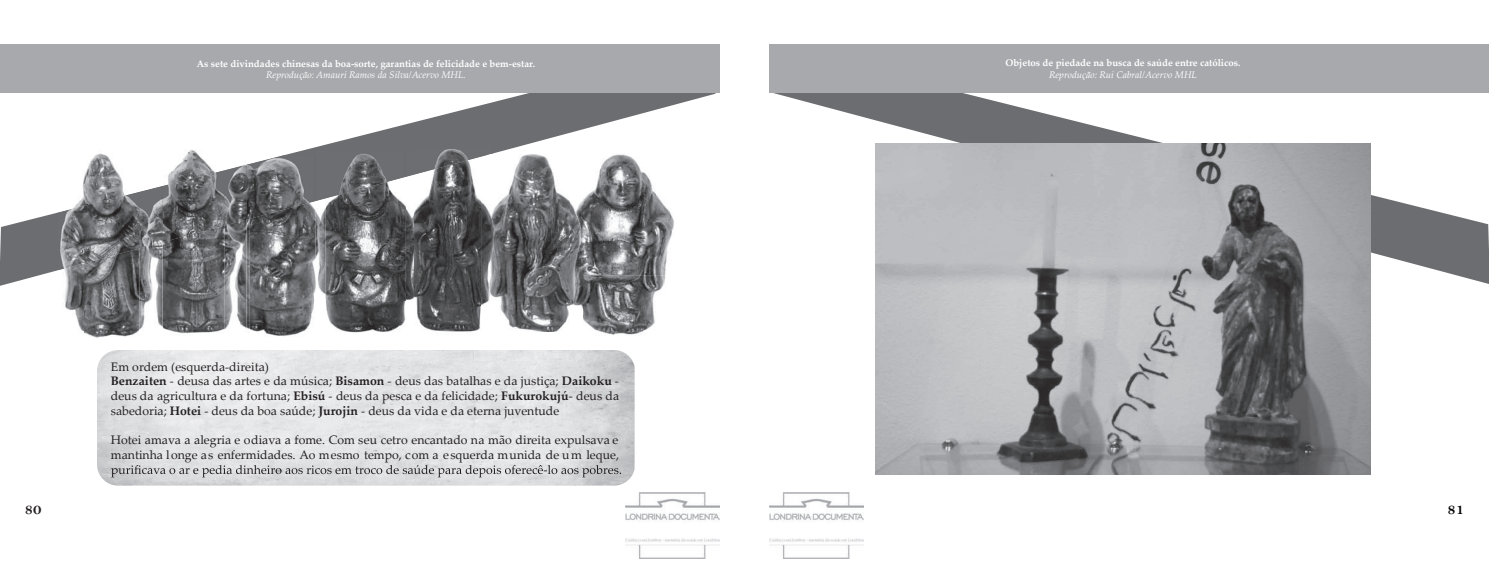
<style>
.page{position:relative;width:1489px;height:571px;background:#fff}
.page>*{position:absolute;margin:0;border:0;box-sizing:border-box;transform-origin:0 0}
.t1{font:15.75px "Bell MT Bold";color:#231f20}
.t2{font:15.75px "Bell MT Bold";color:#040503}
.t3{font:12.34px/14.8px "Palatino Linotype";color:#231f20}
.t4{font:700 9.62px "Palatino Linotype";color:#fff}
.t5{font:italic 9.62px "Palatino Linotype";color:#fff}
.s1{font-weight:700}
</style>
<div class="page">
<svg style="left:773px;top:93px;width:715px;height:191px"></svg>
<div style="left:769px;top:45px;width:719px;height:48px;background:#a8a9ad"></div>
<img style="left:769px;top:492px;width:94px;height:66px">
<img style="left:625px;top:492px;width:94px;height:66px">
<svg style="left:0;top:93px;width:716px;height:193px"></svg>
<div style="left:0;top:45px;width:719px;height:48px;background:#a8a9ad"></div>
<img style="left:875px;top:144px;width:495px;height:330px">
<img style="left:58px;top:149px;width:81px;height:43px">
<img style="left:84px;top:270px;width:55px;height:68px">
<img style="left:58px;top:270px;width:26px;height:62px">
<img style="left:58px;top:192px;width:81px;height:78px">
<img style="left:139px;top:149px;width:54px;height:185px">
<img style="left:193px;top:149px;width:53px;height:21px">
<img style="left:193px;top:242px;width:31px;height:91px">
<img style="left:162px;top:170px;width:62px;height:72px">
<img style="left:139px;top:186px;width:23px;height:62px">
<img style="left:250px;top:219px;width:66px;height:117px">
<img style="left:246px;top:219px;width:4px;height:110px">
<img style="left:246px;top:155px;width:70px;height:64px">
<img style="left:224px;top:155px;width:22px;height:175px">
<img style="left:224px;top:165px;width:22px;height:60px">
<img style="left:570px;top:153px;width:104px;height:182px">
<img style="left:493px;top:154px;width:89px;height:177px">
<img style="left:414px;top:175px;width:79px;height:157px">
<img style="left:406px;top:149px;width:87px;height:26px">
<svg style="left:481px;top:154px;width:9px;height:3px"></svg>
<img style="left:326px;top:198px;width:80px;height:135px">
<img style="left:316px;top:151px;width:90px;height:47px">
<img style="left:316px;top:201px;width:10px;height:98px">
<img style="left:316px;top:155px;width:10px;height:46px">
<img style="left:406px;top:177px;width:8px;height:123px">
<img style="left:406px;top:151px;width:8px;height:26px">
<img style="left:97px;top:350px;width:537px;height:135px">
<svg style="left:111px;top:465px;width:510px;height:12px;background:#bcbcbe"></svg>
<p class="t4" style="left:197px;top:57px;width:340px">As sete divindades chinesas da boa-sorte, garantias de felicidade e bem-estar.</p>
<p class="t5" style="left:266px;top:68px;width:201px">Reprodução: Amauri Ramos da Silva/Acervo MHL.</p>
<p class="t3" style="left:111px;top:358px;width:510px">Em ordem (esquerda-direita)<br><span class="s1">Benzaiten</span> - deusa das artes e da música; <span class="s1">Bisamon</span> - deus das batalhas e da justiça; <span class="s1">Daikoku</span> - deus da agricultura e da fortuna; <span class="s1">Ebisú</span> - deus da pesca e da felicidade; <span class="s1">Fukurokujú</span>- deus da sabedoria; <span class="s1">Hotei</span> - deus da boa saúde; <span class="s1">Jurojin</span> - deus da vida e da eterna juventude</p>
<p class="t3" style="left:111px;top:432px;width:509px">Hotei amava a alegria e odiava a fome. Com seu cetro encantado na mão direita expulsava e mantinha longe as enfermidades. Ao mesmo tempo, com a esquerda munida de um leque,</p>
<p class="t4" style="left:1005px;top:56px;width:236px">Objetos de piedade na busca de saúde entre católicos.</p>
<p class="t5" style="left:1048px;top:67px;width:149px">Reprodução: Rui Cabral/Acervo MHL</p>
<p class="t1" style="left:25px;top:500px;width:18px">80</p>
<p class="t2" style="left:1447px;top:500px;width:18px">81</p>
</div>
